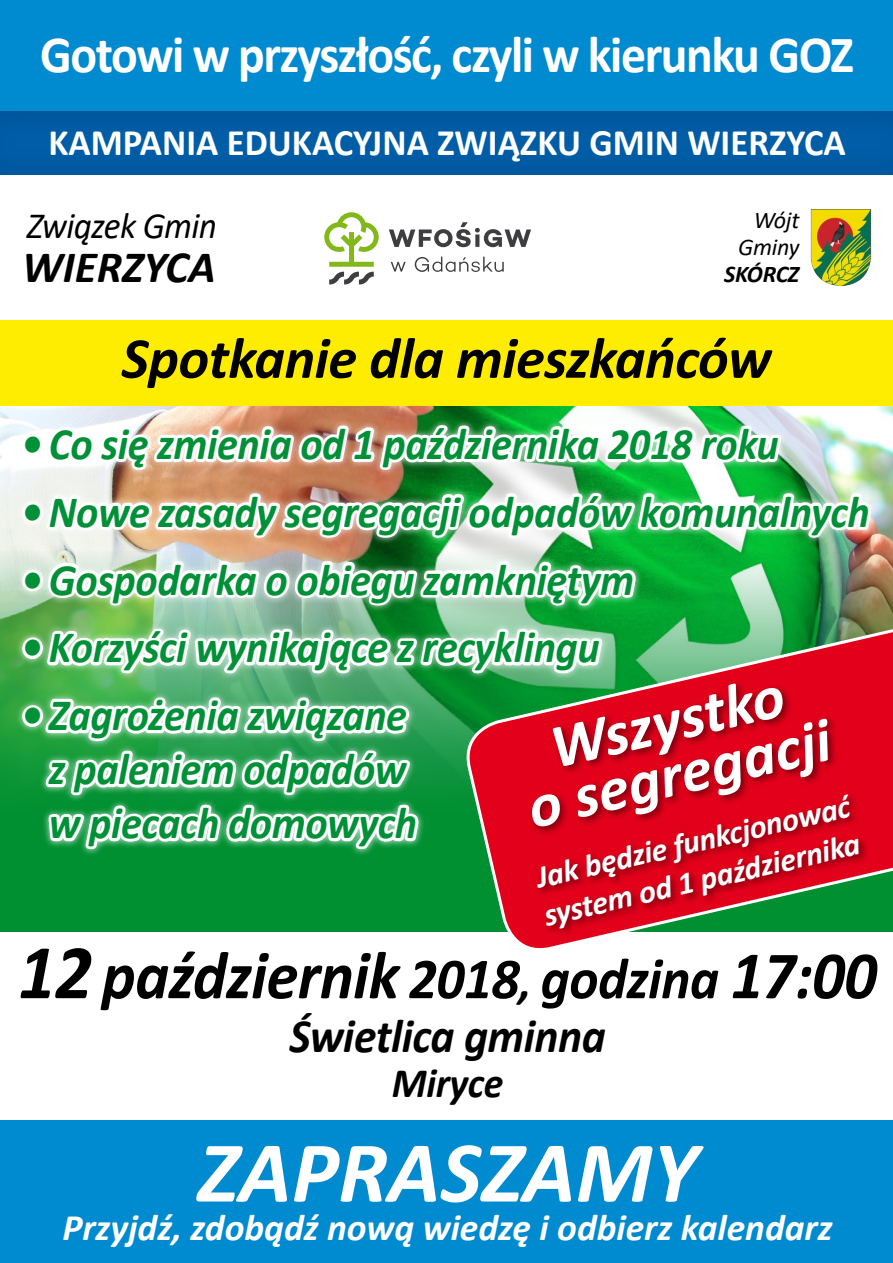
<style>
.page{position:relative;width:893px;height:1263px;background:#fff}
.page>*{position:absolute;margin:0;border:0;box-sizing:border-box;transform-origin:0 0}
.t1{font:italic 700 87.6px "Calibri";color:#fff}
.t2{font:italic 700 68.1px "Calibri";letter-spacing:-.01em;color:#000;scale:.95 1}
.t3{font:italic 700 62.1px "Calibri";color:#fff}
.t4{font:italic 700 58.35px "Calibri";letter-spacing:-.01em;color:#000}
.t5{font:700 52.5px "Calibri";letter-spacing:-.03em;color:#fff;scale:.95 1}
.t6{font:italic 700 48px "Calibri";letter-spacing:-.01em;color:#000;scale:.95 1}
.t7{font:italic 700 45px/54px "Calibri";letter-spacing:-.01em;color:#009037;scale:.94 1}
.t8{font:italic 700 45px "Calibri";color:#000}
.t9{font:italic 700 42px "Calibri";letter-spacing:-.01em;color:#000;scale:.95 1}
.t10{font:italic 700 37.5px "Calibri";color:#fff}
.t11{font:700 37.5px "Calibri";color:#fff}
.t12{font:italic 37.2px "Calibri";letter-spacing:-.02em;color:#000;scale:.95 1}
.t13{font:italic 700 32.1px/38.5px "Calibri";color:#fff}
.t14{font:italic 700 24px/27px "Calibri";letter-spacing:-.01em;color:#000;text-align:center}
.t15{font:italic 24px "Calibri";color:#000}
.s1{font-weight:400}
.s2{font-size:77.85px}
.s3{font-size:58.35px}
.s4{font-size:48.6px}
</style>
<div class="page">
<img style="left:810px;top:209px;width:61px;height:76px">
<div style="left:0;top:0;width:893px;height:135px;background:#008bd0"></div>
<div style="left:0;top:111px;width:893px;height:66px;background:#005ba3"></div>
<svg style="left:391px;top:257px;width:113px;height:15px"></svg>
<svg style="left:324px;top:212px;width:55px;height:72px"></svg>
<svg style="left:389px;top:222px;width:142px;height:25px"></svg>
<svg style="left:0;top:551px;width:893px;height:381px;background:#469e50"></svg>
<svg style="left:875px;top:622px;width:18px;height:310px;background:#b42424"></svg>
<div style="left:0;top:1121px;width:893px;height:142px;background:#008bd0"></div>
<div style="left:0;top:320px;width:893px;height:85px;background:#ffed00"></div>
<img style="left:18px;top:405px;width:857px;height:544px">
<p class="t5" style="left:40px;top:17px;width:858px">Gotowi w przyszłość, czyli w kierunku GOZ</p>
<p class="t11" style="left:48px;top:116px;width:799px">KAMPANIA EDUKACYJNA ZWIĄZKU GMIN WIERZYCA</p>
<p class="t12" style="left:27px;top:200px;width:202px">Związek Gmin</p>
<p class="t8" style="left:22px;top:235px;width:195px">WIERZYCA</p>
<p class="t15" style="left:754px;top:204px;width:47px">Wójt</p>
<p class="t14" style="left:724px;top:233px;width:77px"><span class="s1">Gminy<br></span>SKÓRCZ</p>
<p class="t4" style="left:122px;top:317px;width:651px">Spotkanie dla mieszkańców</p>
<p class="t7" style="left:21px;top:415px;width:807px">• Co się zmienia od 1 października 2018 roku</p>
<p class="t7" style="left:21px;top:483px;width:904px">• Nowe zasady segregacji odpadów komunalnych</p>
<p class="t7" style="left:21px;top:551px;width:654px">• Gospodarka o obiegu zamkniętym</p>
<p class="t7" style="left:21px;top:619px;width:617px">• Korzyści wynikające z recyklingu</p>
<p class="t7" style="left:49px;top:687px;width:393px;text-indent:-28px">• Zagrożenia związane z paleniem odpadów w piecach domowych</p>
<p class="t3" style="left:541px;top:705px;width:240px;rotate:-13deg">Wszystko</p>
<p class="t3" style="left:519px;top:765px;width:310px;rotate:-13deg">o segregacji</p>
<p class="t13" style="left:531px;top:858px;width:325px;rotate:-13deg">Jak będzie funkcjonować system od 1 października</p>
<p class="t2" style="left:18px;top:927px;width:906px"><span class="s2">12</span> październik <span class="s3">2018</span><span class="s4">,</span> <span class="s3">godzina</span> 17:00</p>
<p class="t6" style="left:289px;top:1002px;width:335px">Świetlica gminna</p>
<p class="t9" style="left:392px;top:1053px;width:119px">Miryce</p>
<p class="t1" style="left:197px;top:1110px;width:502px">ZAPRASZAMY</p>
<p class="t10" style="left:62px;top:1201px;width:772px">Przyjdź, zdobądź nową wiedzę i odbierz kalendarz</p>
</div>
